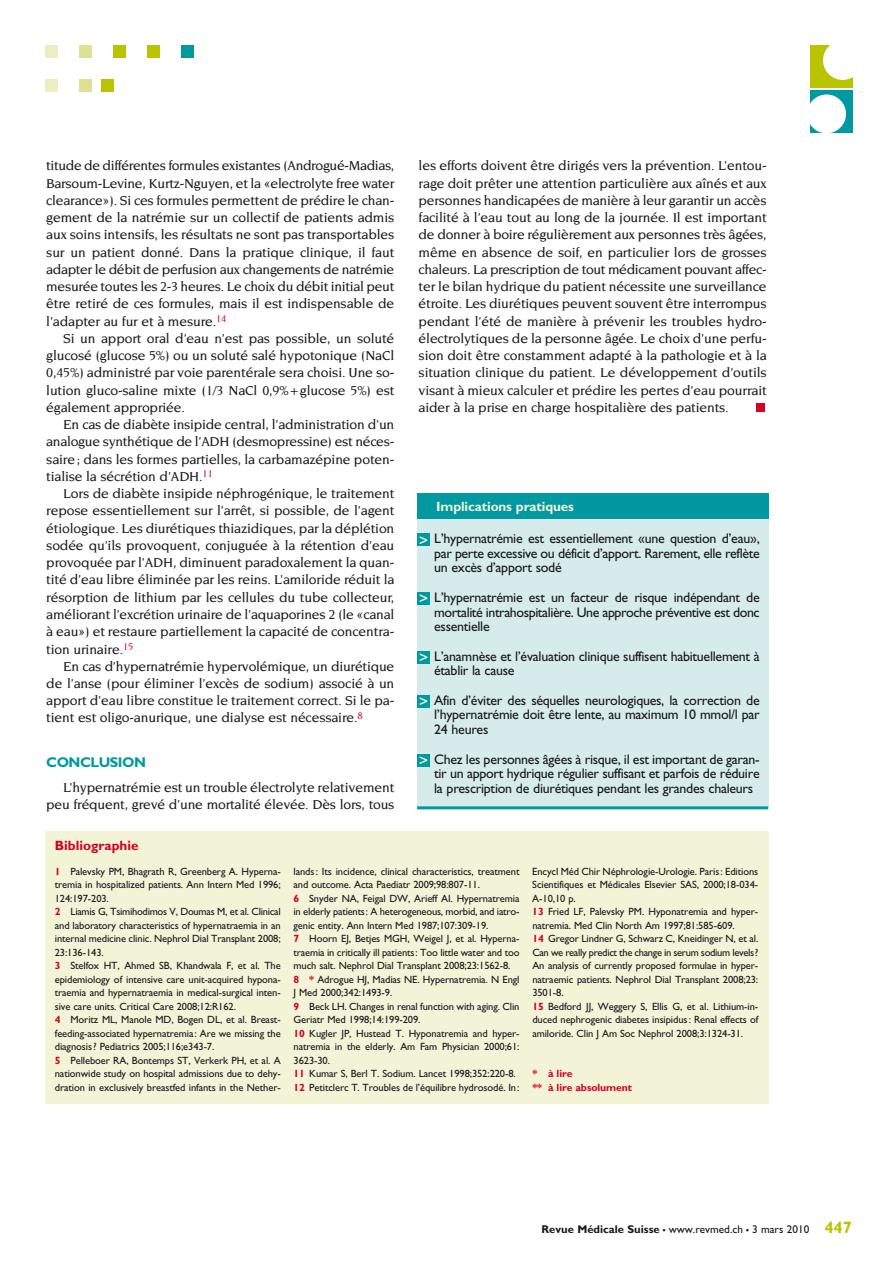
<style>
.page{position:relative;width:894px;height:1265px;background:#fff}
.page>*{position:absolute;margin:0;border:0;box-sizing:border-box;transform-origin:0 0}
.t1{font:700 14.1px "Gill Sans";letter-spacing:-.035em;color:#0098a1}
.t2{font:500 13.95px/17.2px "Novarese";letter-spacing:-.01em;color:#1a171c;text-align:justify}
.t3{font:13.95px/14.7px "Gill Sans";letter-spacing:-.02em;color:#1a171c;text-align:justify}
.t4{font:700 13.5px "Gill Sans";letter-spacing:-.01em;color:#f2f3d7}
.t5{font:700 13.5px "Gill Sans";color:#d40028}
.t6{font:11.25px "Gill Sans";color:#1a171c}
.t7{font:10.5px/13.5px "Gill Sans";letter-spacing:-.01em;color:#1a171c}
.t8{font:700 10.5px/13.5px "Gill Sans";letter-spacing:-.01em;color:#d40028}
.s1{font-family:"Insignia";font-size:15px;color:#f2f3d7}
.s2{font-weight:700;color:#d40028}
.s3{font-weight:700}
.s4{font-weight:700;font-size:16.5px}
.s5{font-weight:700;font-size:16.5px;color:#bac300}
</style>
<div class="page">
<svg style="left:840px;top:79px;width:13px;height:13px"></svg>
<div style="left:181px;top:45px;width:13px;height:13px;background:#0098a1"></div>
<div style="left:147px;top:45px;width:13px;height:13px;background:#bac300"></div>
<div style="left:113px;top:45px;width:13px;height:13px;background:#bac300"></div>
<div style="left:79px;top:45px;width:13px;height:13px;background:#dee096"></div>
<div style="left:45px;top:45px;width:13px;height:13px;background:#ecedc3"></div>
<div style="left:101px;top:79px;width:13px;height:13px;background:#bac300"></div>
<div style="left:79px;top:79px;width:13px;height:13px;background:#dee096"></div>
<div style="left:45px;top:79px;width:13px;height:13px;background:#ecedc3"></div>
<div style="left:756px;top:403px;width:9px;height:9px;background:#d40028"></div>
<div style="left:810px;top:45px;width:42px;height:42px;background:#bac300"></div>
<div style="left:822px;top:41px;width:40px;height:39px;background:#fff;border-radius:50%"></div>
<div style="left:810px;top:90px;width:42px;height:42px;background:#0098a1"></div>
<div style="left:806px;top:94px;width:39px;height:39px;background:#fff;border-radius:50%"></div>
<div style="left:417px;top:518px;width:351px;height:290px;background:#d6ecec"></div>
<div style="left:417px;top:493px;width:351px;height:25px;background:#0098a1"></div>
<hr style="left:417px;top:806px;width:351px;height:3px;background:#0098a1">
<div style="left:417px;top:533px;width:13px;height:13px;background:#0098a1"></div>
<div style="left:417px;top:592px;width:13px;height:13px;background:#0098a1"></div>
<div style="left:417px;top:651px;width:13px;height:13px;background:#0098a1"></div>
<div style="left:417px;top:695px;width:13px;height:13px;background:#0098a1"></div>
<div style="left:417px;top:754px;width:13px;height:12px;background:#0098a1"></div>
<div style="left:45px;top:830px;width:723px;height:273px;background:#f2f3d7"></div>
<p class="t2" style="left:46px;top:157px;width:349px">titude de différentes formules existantes (Androgué-Madias, Barsoum-Levine, Kurtz-Nguyen, et la «electrolyte free water clearance»). Si ces formules permettent de prédire le chan&shy;gement de la natrémie sur un collectif de patients admis aux soins intensifs, les résultats ne sont pas transportables sur un patient donné. Dans la pratique clinique, il faut adapter le débit de perfusion aux changements de natrémie mesurée toutes les 2-3 heures. Le choix du débit initial peut être retiré de ces formules, mais il est indispensable de l’adapter au fur et à mesure.<sup>14</sup></p>
<p class="t2" style="left:46px;top:329px;width:349px;text-indent:17px">Si un apport oral d’eau n’est pas possible, un soluté glucosé (glucose 5%) ou un soluté salé hypotonique (NaCl 0,45%) administré par voie parentérale sera choisi. Une so&shy;lution gluco-saline mixte (1/3 NaCl 0,9%+glucose 5%) est également appropriée.</p>
<p class="t2" style="left:46px;top:416px;width:349px;text-indent:17px">En cas de diabète insipide central, l’administration d’un analogue synthétique de l’ADH (desmopressine) est néces&shy;saire; dans les formes partielles, la carbamazépine poten&shy;tialise la sécrétion d’ADH.<sup>11</sup></p>
<p class="t2" style="left:46px;top:485px;width:349px;text-indent:17px">Lors de diabète insipide néphrogénique, le traitement repose essentiellement sur l’arrêt, si possible, de l’agent étiologique. Les diurétiques thiazidiques, par la déplétion sodée qu’ils provoquent, conjuguée à la rétention d’eau provoquée par l’ADH, diminuent paradoxalement la quan&shy;tité d’eau libre éliminée par les reins. L’amiloride réduit la résorption de lithium par les cellules du tube collecteur, améliorant l’excrétion urinaire de l’aquaporines 2 (le «canal à eau») et restaure partiellement la capacité de concentra&shy;tion urinaire.<sup>15</sup></p>
<p class="t2" style="left:46px;top:657px;width:349px;text-indent:17px">En cas d’hypernatrémie hypervolémique, un diurétique de l’anse (pour éliminer l’excès de sodium) associé à un apport d’eau libre constitue le traitement correct. Si le pa&shy;tient est oligo-anurique, une dialyse est nécessaire.<sup>8</sup></p>
<p class="t1" style="left:46px;top:754px;width:101px">CONCLUSION</p>
<p class="t2" style="left:46px;top:778px;width:349px;text-align:right">L’hypernatrémie est un trouble électrolyte relativement peu fréquent, grevé d’une mortalité élevée. Dès lors, tous</p>
<p class="t5" style="left:55px;top:837px;width:85px">Bibliographie</p>
<p class="t2" style="left:418px;top:157px;width:349px">les efforts doivent être dirigés vers la prévention. L’entou&shy;rage doit prêter une attention particulière aux aînés et aux personnes handicapées de manière à leur garantir un accès facilité à l’eau tout au long de la journée. Il est important de donner à boire régulièrement aux personnes très âgées, même en absence de soif, en particulier lors de grosses chaleurs. La prescription de tout médicament pouvant affec&shy;ter le bilan hydrique du patient nécessite une surveillance étroite. Les diurétiques peuvent souvent être interrompus pendant l’été de manière à prévenir les troubles hydro&shy;électrolytiques de la personne âgée. Le choix d’une perfu&shy;sion doit être constamment adapté à la pathologie et à la situation clinique du patient. Le développement d’outils visant à mieux calculer et prédire les pertes d’eau pourrait aider à la prise en charge hospitalière des patients.</p>
<p class="t4" style="left:436px;top:498px;width:139px">Implications pratiques</p>
<p class="t3" style="left:434px;top:531px;width:327px;text-indent:-15px"><span class="s1">&gt;</span> L’hypernatrémie est essentiellement «une question d’eau», par perte excessive ou déficit d’apport. Rarement, elle reflète un excès d’apport sodé</p>
<p class="t3" style="left:434px;top:590px;width:327px;text-indent:-15px"><span class="s1">&gt;</span> L’hypernatrémie est un facteur de risque indépendant de mortalité intrahospitalière. Une approche préventive est donc essentielle</p>
<p class="t3" style="left:434px;top:648px;width:327px;text-indent:-15px"><span class="s1">&gt;</span> L’anamnèse et l’évaluation clinique suffisent habituellement à établir la cause</p>
<p class="t3" style="left:434px;top:693px;width:327px;text-indent:-15px"><span class="s1">&gt;</span> Afin d’éviter des séquelles neurologiques, la correction de l’hypernatrémie doit être lente, au maximum 10 mmol/l par 24 heures</p>
<p class="t3" style="left:434px;top:751px;width:327px;text-indent:-15px"><span class="s1">&gt;</span> Chez les personnes âgées à risque, il est important de garan&shy;tir un apport hydrique régulier suffisant et parfois de réduire la prescription de diurétiques pendant les grandes chaleurs</p>
<p class="t7" style="left:55px;top:864px;width:227px"><span class="s2">1</span> Palevsky PM, Bhagrath R, Greenberg A. Hyperna&shy;tremia in hospitalized patients. Ann Intern Med 1996; 124:197-203.<br><span class="s2">2</span> Liamis G, Tsimihodimos V, Doumas M, et al. Clinical and laboratory characteristics of hypernatraemia in an internal medicine clinic. Nephrol Dial Transplant 2008; 23:136-143.<br><span class="s2">3</span> Stelfox HT, Ahmed SB, Khandwala F, et al. The epidemiology of intensive care unit-acquired hypona&shy;traemia and hypernatraemia in medical-surgical inten&shy;sive care units. Critical Care 2008;12:R162.<br><span class="s2">4</span> Moritz ML, Manole MD, Bogen DL, et al. Breast&shy;feeding-associated hypernatremia: Are we missing the diagnosis? Pediatrics 2005;116;e343-7.<br><span class="s2">5</span> Pelleboer RA, Bontemps ST, Verkerk PH, et al. A nationwide study on hospital admissions due to dehy&shy;dration in exclusively breastfed infants in the Nether-</p>
<p class="t7" style="left:293px;top:864px;width:227px">lands: Its incidence, clinical characteristics, treatment and outcome. Acta Paediatr 2009;98:807-11.<br><span class="s2">6</span> Snyder NA, Feigal DW, Arieff AI. Hypernatremia in elderly patients: A heterogeneous, morbid, and iatro&shy;genic entity. Ann Intern Med 1987;107:309-19.<br><span class="s2">7</span> Hoorn EJ, Betjes MGH, Weigel J, et al. Hyperna&shy;traemia in critically ill patients: Too little water and too much salt. Nephrol Dial Transplant 2008;23:1562-8.<br><span class="s2">8 *</span> Adrogue HJ, Madias NE. Hypernatremia. N Engl J Med 2000;342:1493-9.<br><span class="s2">9</span> Beck LH. Changes in renal function with aging. Clin Geriatr Med 1998;14:199-209.<br><span class="s2">10</span> Kugler JP, Hustead T. Hyponatremia and hyper&shy;natremia in the elderly. Am Fam Physician 2000;61:<br>3623-30.<br><span class="s2">11</span> Kumar S, Berl T. Sodium. Lancet 1998;352:220-8.<br><span class="s2">12</span> Petitclerc T. Troubles de l’équilibre hydrosodé. In:</p>
<p class="t7" style="left:532px;top:864px;width:227px">Encycl Méd Chir Néphrologie-Urologie. Paris: Editions Scientifiques et Médicales Elsevier SAS, 2000;18-034- A-10,10 p.<br><span class="s2">13</span> Fried LF, Palevsky PM. Hyponatremia and hyper&shy;natremia. Med Clin North Am 1997;81:585-609.<br><span class="s2">14</span> Gregor Lindner G, Schwarz C, Kneidinger N, et al.<br>Can we really predict the change in serum sodium levels?<br>An analysis of currently proposed formulae in hyper&shy;natraemic patients. Nephrol Dial Transplant 2008;23:<br>3501-8.<br><span class="s2">15</span> Bedford JJ, Weggery S, Ellis G, et al. Lithium-in&shy;duced nephrogenic diabetes insipidus: Renal effects of amiloride. Clin J Am Soc Nephrol 2008;3:1324-31.</p>
<p class="t8" style="left:532px;top:1067px;width:101px">* à lire<br>** à lire absolument</p>
<p class="t6" style="left:541px;top:1222px;width:311px"><span class="s3">Revue Médicale Suisse</span> <span class="s4">–</span> www.revmed.ch <span class="s4">–</span> 3 mars 2010 <span class="s5">447</span></p>
</div>
